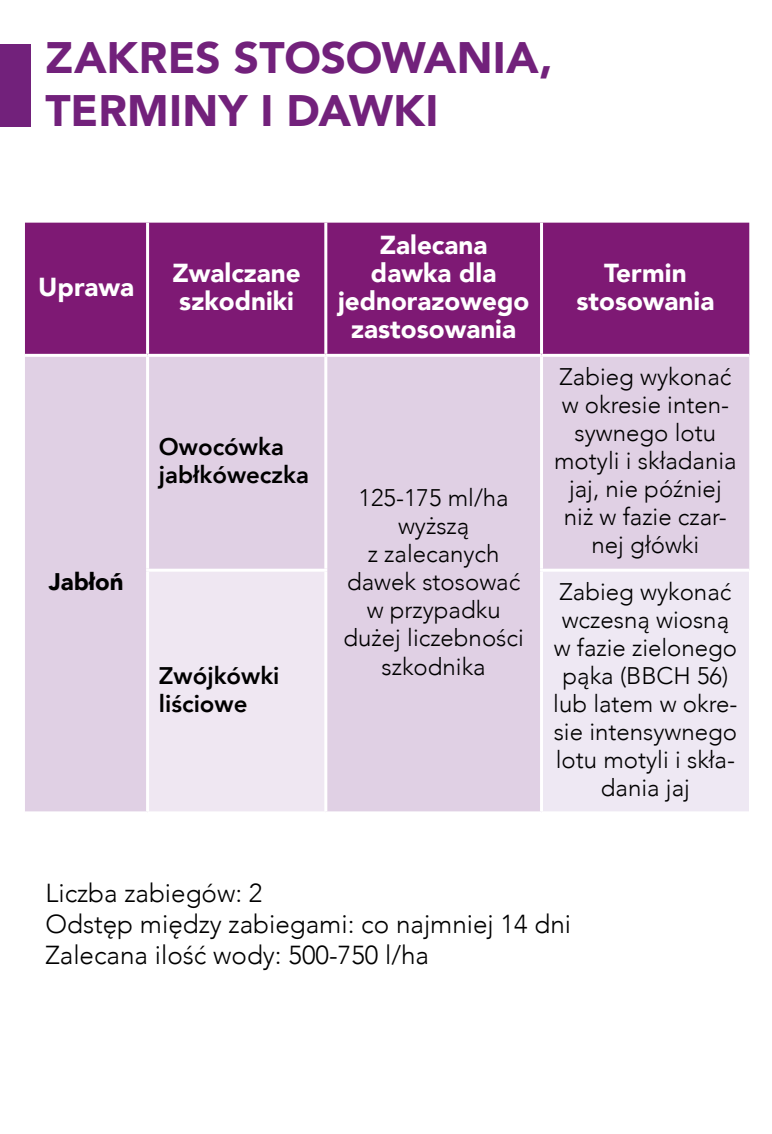
<style>
.page{position:relative;width:772px;height:1134px;background:#fff}
.page>*{position:absolute;margin:0;border:0;box-sizing:border-box;transform-origin:0 0}
.t1{font:900 44px/52.8px "Avenir";letter-spacing:.005em;color:#72217b}
.t2{font:300 26px/31.2px "Avenir";color:#000}
.t3{font:900 26px/28px "Avenir";color:#fff;text-align:center}
.t4{font:300 24px/28px "Avenir";color:#000;text-align:center}
.t5{font:800 24px/28px "Avenir";color:#000}
.t6{font:900 24px "Avenir";color:#000}
</style>
<div class="page">
<div style="left:25px;top:223px;width:723px;height:131px;background:#7e1974"></div>
<div style="left:25px;top:357px;width:723px;height:454px;background:#e0d0e4"></div>
<div style="left:147px;top:570px;width:178px;height:243px;background:#efe7f2"></div>
<div style="left:541px;top:570px;width:207px;height:243px;background:#eee8f3"></div>
<hr style="left:539px;top:569px;width:209px;height:3px;background:#fff">
<hr style="left:146px;top:223px;width:3px;height:131px;background:#fff">
<hr style="left:324px;top:223px;width:3px;height:131px;background:#fff">
<hr style="left:146px;top:357px;width:3px;height:212px;background:#fff">
<hr style="left:324px;top:357px;width:3px;height:212px;background:#fff">
<hr style="left:541px;top:811px;width:207px;height:3px;background:#fff">
<hr style="left:146px;top:569px;width:181px;height:3px;background:#fff">
<hr style="left:146px;top:572px;width:3px;height:239px;background:#fff">
<hr style="left:324px;top:572px;width:3px;height:239px;background:#fff">
<hr style="left:147px;top:811px;width:178px;height:3px;background:#fff">
<hr style="left:539px;top:223px;width:3px;height:131px;background:#fff">
<hr style="left:539px;top:357px;width:3px;height:212px;background:#fff">
<hr style="left:539px;top:572px;width:3px;height:239px;background:#fff">
<div style="left:0;top:44px;width:31px;height:29px;background:#72217b"></div>
<div style="left:0;top:69px;width:31px;height:57px;background:#72217b"></div>
<h1 class="t1" style="left:45px;top:31px;width:508px">ZAKRES STOSOWANIA,<br>TERMINY I DAWKI</h1>
<p class="t3" style="left:38px;top:273px;width:97px">Uprawa</p>
<p class="t3" style="left:172px;top:259px;width:130px;text-align:left">Zwalczane szkodniki</p>
<p class="t3" style="left:338px;top:231px;width:193px">Zalecana dawka dla jednorazowego zastosowania</p>
<p class="t3" style="left:576px;top:259px;width:139px">Termin stosowania</p>
<p class="t6" style="left:49px;top:561px;width:76px">Jabłoń</p>
<p class="t5" style="left:159px;top:433px;width:151px">Owocówka jabłkóweczka</p>
<p class="t5" style="left:159px;top:662px;width:122px">Zwójkówki liściowe</p>
<p class="t4" style="left:343px;top:484px;width:182px">125-175 ml/ha wyższą<br>z zalecanych dawek stosować w przypadku dużej liczebności szkodnika</p>
<p class="t4" style="left:553px;top:363px;width:184px">Zabieg wykonać w okresie inten&shy;sywnego lotu motyli i składania jaj, nie później niż w fazie czar&shy;nej główki</p>
<p class="t4" style="left:553px;top:578px;width:186px">Zabieg wykonać wczesną wiosną w fazie zielonego pąka (BBCH 56) lub latem w okre&shy;sie intensywnego lotu motyli i skła&shy;dania jaj</p>
<p class="t2" style="left:45px;top:877px;width:527px">Liczba zabiegów: 2<br>Odstęp między zabiegami: co najmniej 14 dni<br>Zalecana ilość wody: 500-750 l/ha</p>
</div>
